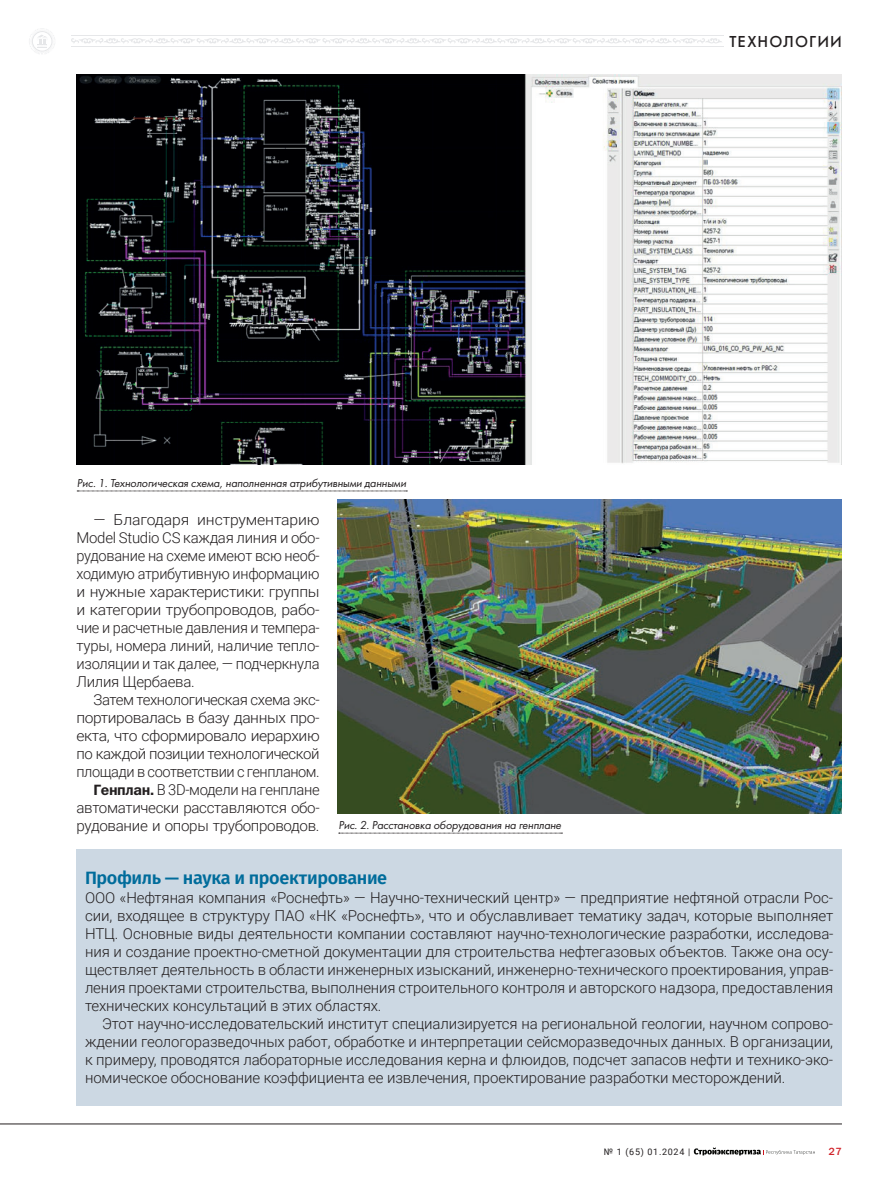
<style>
.page{position:relative;width:893px;height:1191px;background:#fff}
.page>*{position:absolute;margin:0;border:0;box-sizing:border-box;transform-origin:0 0}
.t1{font:600 18px "Fira Sans";letter-spacing:-.02em;color:#006c9b}
.t2{font:16.5px "Futura Medium C";letter-spacing:.065em;color:#231f20}
.t3{font:300 15px/18px "Roboto";letter-spacing:-.025em;color:#231f20;text-align:justify}
.t4{font:300 15px/18px "Roboto";letter-spacing:-.025em;color:#231f20;text-align:justify;scale:1.05 1}
.t5{font:italic 12px "Futura Book C";letter-spacing:-.015em;color:#231f20}
.t6{font:10.5px "Franklin Gothic Medium C";color:#d1232a}
.t7{font:9px "Roboto";letter-spacing:.075em;color:#231f20}
.s1{font-family:"Franklin Gothic Demi C";font-weight:400}
</style>
<div class="page">
<svg style="left:29px;top:28px;width:26px;height:26px"></svg>
<hr style="left:71px;top:35px;width:124px;height:1px;background:#e6e7e9">
<hr style="left:71px;top:46px;width:124px;height:1px;background:#e6e7e9">
<hr style="left:195px;top:35px;width:529px;height:1px;background:#e6e7e9">
<hr style="left:195px;top:46px;width:529px;height:1px;background:#e6e7e9">
<svg style="left:71px;top:38px;width:651px;height:6px"></svg>
<img style="left:77px;top:75px;width:765px;height:390px">
<img style="left:338px;top:500px;width:504px;height:313px">
<svg style="left:77px;top:491px;width:330px;height:1px"></svg>
<svg style="left:339px;top:833px;width:223px;height:1px"></svg>
<div style="left:77px;top:849px;width:765px;height:257px;background:#ccd8e3"></div>
<svg style="left:694px;top:1147px;width:121px;height:8px"></svg>
<hr style="left:0;top:1123px;width:842px;height:1px;background:#231f20">
<p class="t5" style="left:77px;top:476px;width:331px">Рис. 1. Технологическая схема, наполненная атрибутивными данными</p>
<p class="t2" style="left:729px;top:32px;width:114px">ТЕХНОЛОГИИ</p>
<p class="t4" style="left:77px;top:510px;width:233px;text-indent:17px">— Благодаря инструментарию Model Studio CS каждая линия и обо&shy;рудование на схеме имеют всю необ&shy;ходимую атрибутивную информацию и нужные характеристики: группы и категории трубопроводов, рабо&shy;чие и расчетные давления и темпера&shy;туры, номера линий, наличие тепло&shy;изоляции и так далее, — подчеркнула Лилия Щербаева.</p>
<p class="t3" style="left:77px;top:690px;width:245px;text-align:right">Затем технологическая схема экс&shy;портировалась в базу данных про&shy;екта, что сформировало иерархию по каждой позиции технологической площади в соответствии с генпланом.<br><span class="s1">Генплан.</span> В 3D-модели на генплане автоматически расставляются обо&shy;рудование и опоры трубопроводов.</p>
<p class="t5" style="left:339px;top:818px;width:224px">Рис. 2. Расстановка оборудования на генплане</p>
<p class="t1" style="left:85px;top:862px;width:304px">Профиль — наука и проектирование</p>
<p class="t3" style="left:85px;top:888px;width:750px">ООО «Нефтяная компания «Роснефть» — Научно-технический центр» — предприятие нефтяной отрасли Рос&shy;сии, входящее в структуру ПАО «НК «Роснефть», что и обуславливает тематику задач, которые выполняет НТЦ. Основные виды деятельности компании составляют научно-технологические разработки, исследова&shy;ния и создание проектно-сметной документации для строительства нефтегазовых объектов. Также она осу&shy;ществляет деятельность в области инженерных изысканий, инженерно-технического проектирования, управ&shy;ления проектами строительства, выполнения строительного контроля и авторского надзора, предоставления технических консультаций в этих областях.</p>
<p class="t3" style="left:85px;top:1014px;width:750px;text-indent:17px">Этот научно-исследовательский институт специализируется на региональной геологии, научном сопрово&shy;ждении геологоразведочных работ, обработке и интерпретации сейсморазведочных данных. В организации, к примеру, проводятся лабораторные исследования керна и флюидов, подсчет запасов нефти и технико-эко&shy;номическое обоснование коэффициента ее извлечения, проектирование разработки месторождений.</p>
<p class="t7" style="left:604px;top:1145px;width:88px">№ 1 (65) 01.2024 |</p>
<p class="t6" style="left:828px;top:1146px;width:15px">27</p>
</div>
